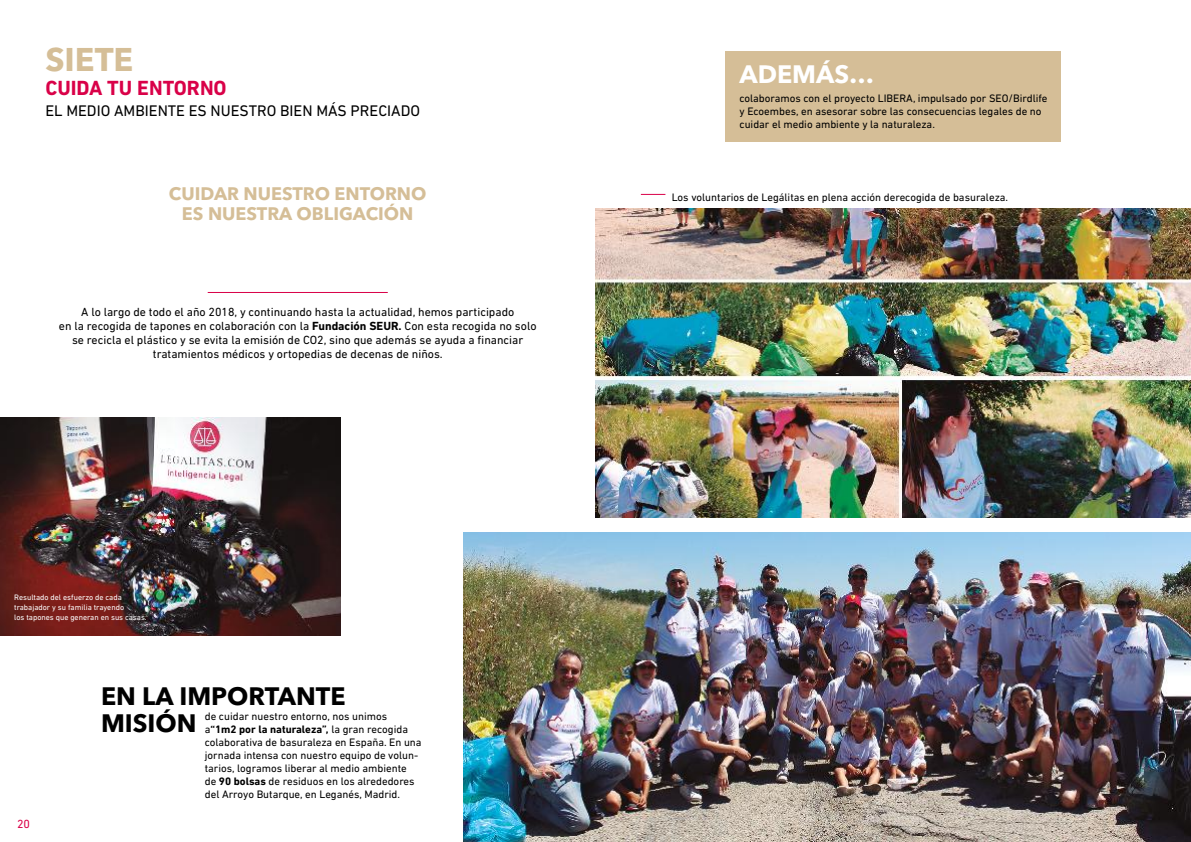
<style>
.page{position:relative;width:1191px;height:842px;background:#fff}
.page>*{position:absolute;margin:0;border:0;box-sizing:border-box;transform-origin:0 0}
.t1{font:700 32.6px "Avenir Next LT Pro";color:#d5be97}
.t2{font:700 25px/27px "Avenir Next LT Pro";color:#000}
.t3{font:700 25px "Avenir Next LT Pro";color:#fff}
.t4{font:700 20.8px "DIN Next LT Pro";color:#d90148}
.t5{font:700 18px/20px "Avenir Next LT Pro";color:#d5be97;text-align:center}
.t6{font:15.6px "DIN Next LT Pro";color:#000}
.t7{font:12px/14px "DIN Next LT Pro";color:#000;text-align:center}
.t8{font:12px "DIN Next LT Pro";color:#d90148}
.t9{font:11px/13px "DIN Next LT Pro";color:#000}
.t10{font:8px/10px "DIN Next LT Pro";color:#fff}
.s1{font-weight:700}
</style>
<div class="page">
<hr style="left:208px;top:292px;width:180px;height:1px;background:#d90148">
<img style="left:0;top:418px;width:340px;height:217px">
<img style="left:463px;top:532px;width:728px;height:310px">
<img style="left:595px;top:209px;width:596px;height:309px">
<div style="left:725px;top:51px;width:336px;height:91px;background:#d5be97"></div>
<svg style="left:641px;top:194px;width:24px;height:1px"></svg>
<h1 class="t1" style="left:45px;top:39px;width:90px">SIETE</h1>
<h3 class="t4" style="left:45px;top:76px;width:183px">CUIDA TU ENTORNO</h3>
<h3 class="t6" style="left:45px;top:102px;width:376px">EL MEDIO AMBIENTE ES NUESTRO BIEN MÁS PRECIADO</h3>
<h3 class="t5" style="left:169px;top:184px;width:259px">CUIDAR NUESTRO ENTORNO<br>ES NUESTRA OBLIGACIÓN</h3>
<p class="t7" style="left:59px;top:305px;width:479px">A lo largo de todo el año 2018, y continuando hasta la actualidad, hemos participado<br>en la recogida de tapones en colaboración con la <span class="s1">Fundación SEUR.</span> Con esta recogida no solo se recicla el plástico y se evita la emisión de CO2, sino que además se ayuda a financiar tratamientos médicos y ortopedias de decenas de niños.</p>
<p class="t10" style="left:14px;top:592px;width:134px">Resultado del esfuerzo de cada trabajador y su familia trayendo<br>los tapones que generan en sus casas.</p>
<p class="t8" style="left:17px;top:817px;width:15px">20</p>
<h2 class="t2" style="left:101px;top:682px;width:246px">EN LA IMPORTANTE<br>MISIÓN</h2>
<p class="t9" style="left:205px;top:709px;width:218px">de cuidar nuestro entorno, nos unimos a<span class="s1">“1m2 por la naturaleza”,</span> la gran recogida colaborativa de basuraleza en España. En una jornada intensa con nuestro equipo de volun&shy;tarios, logramos liberar al medio ambiente<br>de <span class="s1">90 bolsas</span> de residuos en los alrededores del Arroyo Butarque, en Leganés, Madrid.</p>
<h2 class="t3" style="left:739px;top:59px;width:136px">ADEMÁS…</h2>
<p class="t9" style="left:739px;top:91px;width:309px">colaboramos con el proyecto LIBERA, impulsado por SEO/Birdlife y Ecoembes, en asesorar sobre las consecuencias legales de no cuidar el medio ambiente y la naturaleza.</p>
<p class="t9" style="left:671px;top:191px;width:338px">Los voluntarios de Legálitas en plena acción derecogida de basuraleza.</p>
</div>
